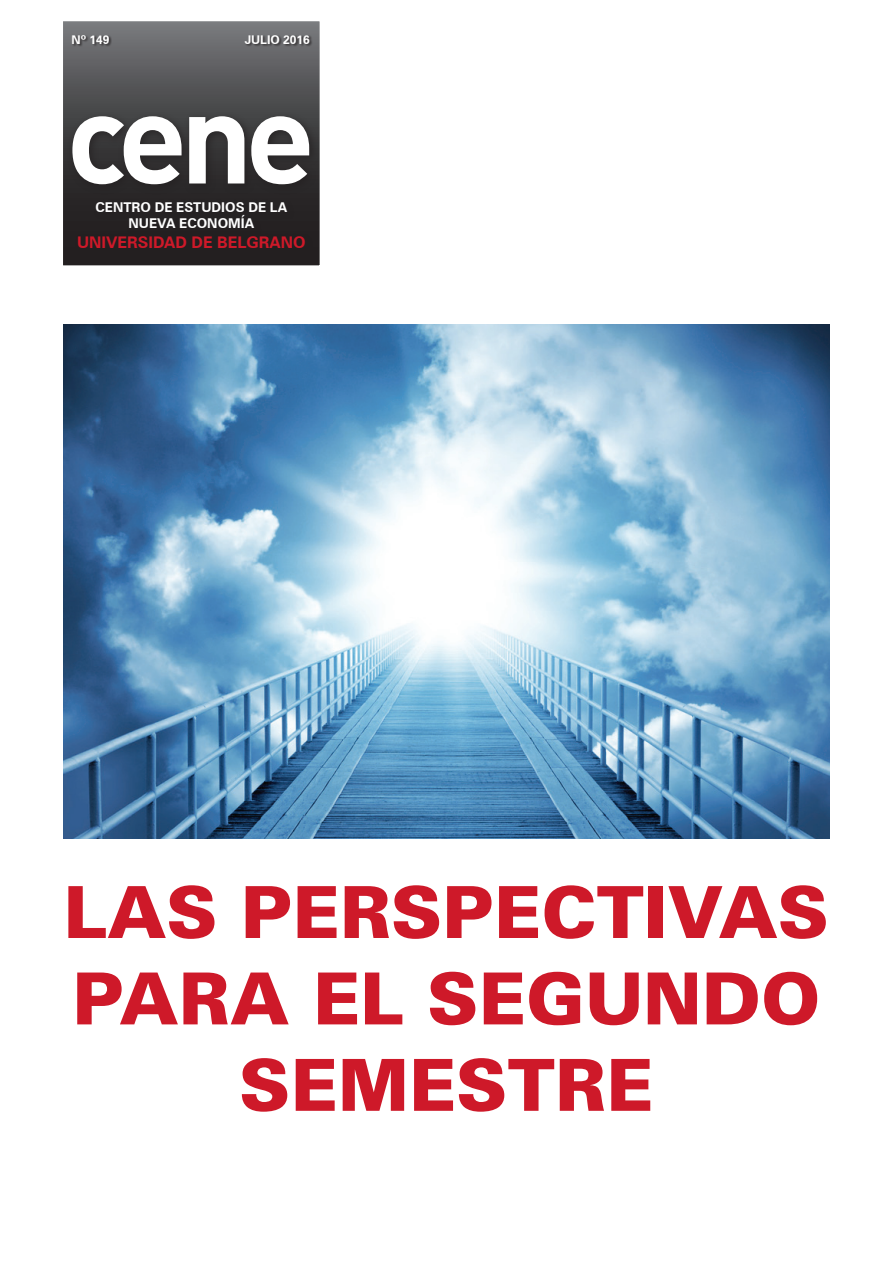
<style>
.page{position:relative;width:893px;height:1263px;background:#fff}
.page>*{position:absolute;margin:0;border:0;box-sizing:border-box;transform-origin:0 0}
.t1{font:700 127.5px "DIN Pro";color:#fff}
.t2{font:900 72px/86.4px "Zurich BT";color:#ce1929;text-align:center}
.t3{font:700 16.05px "Zurich BT";color:#ce1929}
.t4{font:700 13.5px/16.2px "Zurich BT";color:#fff;text-align:center}
.t5{font:700 12px "Zurich BT";color:#fff}
</style>
<div class="page">
<svg style="left:65px;top:23px;width:253px;height:241px;background:#545457"></svg>
<div style="left:56px;top:14px;width:271px;height:259px;border:8px solid #fff"></div>
<div style="left:67px;top:111px;width:253px;height:84px;background:#231f20;opacity:.75"></div>
<div style="left:75px;top:199px;width:237px;height:56px;background:#231f20"></div>
<div style="left:72px;top:35px;width:40px;height:12px;background:#231f20;opacity:.75"></div>
<div style="left:244px;top:35px;width:69px;height:12px;background:#231f20;opacity:.75"></div>
<img style="left:64px;top:324px;width:765px;height:515px">
<p class="t5" style="left:71px;top:32px;width:39px">Nº 149</p>
<p class="t5" style="left:245px;top:32px;width:67px">JULIO 2016</p>
<h1 class="t1" style="left:66px;top:51px;width:250px">cene</h1>
<p class="t4" style="left:96px;top:199px;width:193px">CENTRO DE ESTUDIOS DE LA<br>NUEVA ECONOMÍA</p>
<p class="t3" style="left:77px;top:232px;width:11px">UNIVERSIDAD</p>
<p class="t3" style="left:192px;top:232px;width:80px">DE BELGRANO</p>
<p class="t2" style="left:64px;top:869px;width:767px">LAS PERSPECTIVAS<br>PARA EL SEGUNDO<br>SEMESTRE</p>
</div>
